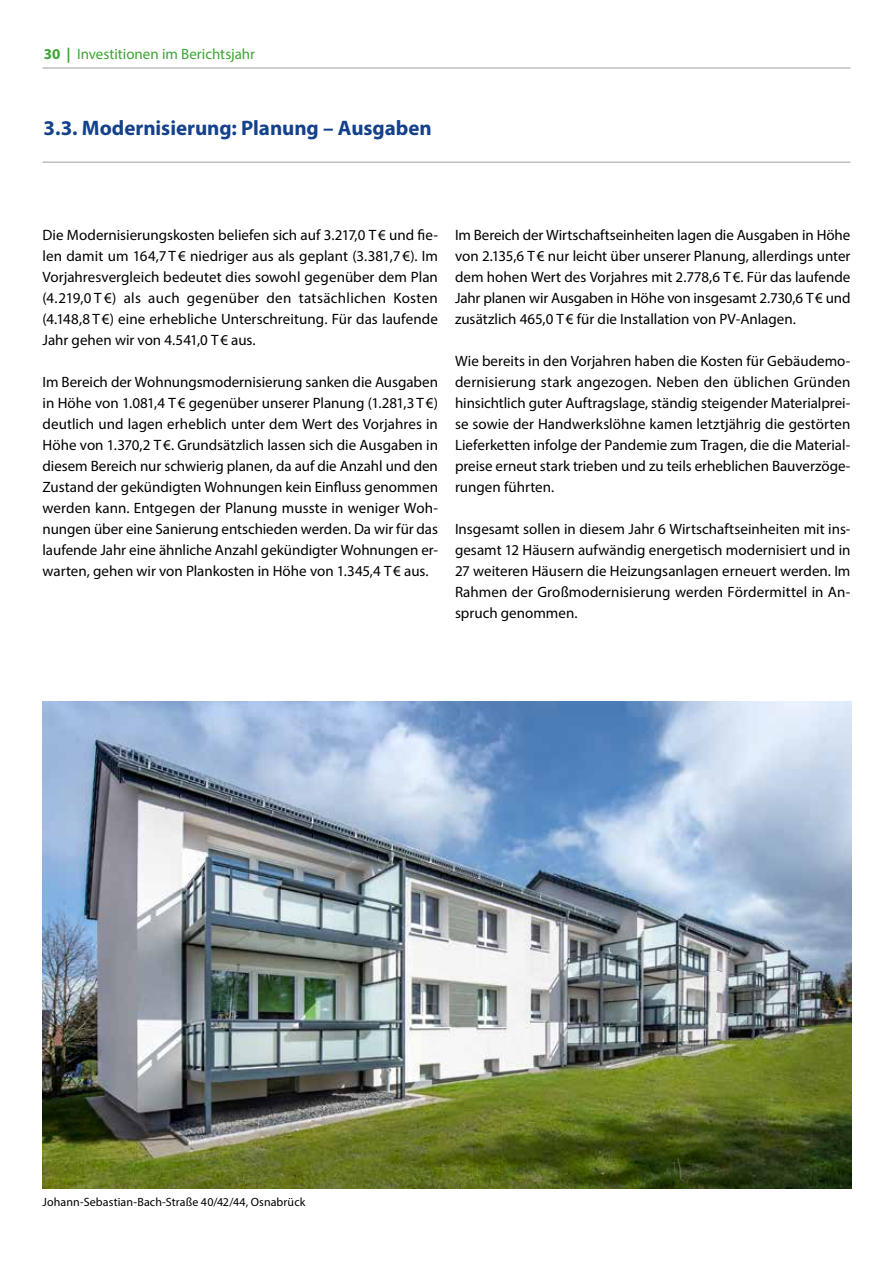
<style>
.page{position:relative;width:893px;height:1263px;background:#fff}
.page>*{position:absolute;margin:0;border:0;box-sizing:border-box;transform-origin:0 0}
.t1{font:700 21px "Myriad Pro";color:#14418b}
.t2{font:15px/21px "Myriad Pro";color:#000;text-align:justify}
.t3{font:15px "Myriad Pro";color:#3da434}
.t4{font:12px "Myriad Pro";letter-spacing:.01em;color:#000}
.s1{font-weight:700}
</style>
<div class="page">
<hr style="left:43px;top:162px;width:807px;height:1px;background:#9c9d9d">
<hr style="left:43px;top:68px;width:807px;height:1px;background:#9c9d9d">
<img style="left:43px;top:702px;width:808px;height:486px">
<p class="t3" style="left:44px;top:45px;width:213px"><span class="s1">30 |</span> Investitionen im Berichtsjahr</p>
<h1 class="t1" style="left:44px;top:114px;width:390px">3.3. Modernisierung: Planung – Ausgaben</h1>
<p class="t2" style="left:43px;top:224px;width:397px">Die Modernisierungskosten beliefen sich auf 3.217,0 T€ und fie&shy;len damit um 164,7 T € niedriger aus als geplant (3.381,7 €). Im Vorjahresvergleich bedeutet dies sowohl gegenüber dem Plan (4.219,0 T €) als auch gegenüber den tatsächlichen Kosten (4.148,8 T €) eine erhebliche Unterschreitung. Für das laufende Jahr gehen wir von 4.541,0 T€ aus.</p>
<p class="t2" style="left:43px;top:371px;width:397px">Im Bereich der Wohnungsmodernisierung sanken die Ausgaben in Höhe von 1.081,4 T € gegenüber unserer Planung (1.281,3 T€) deutlich und lagen erheblich unter dem Wert des Vorjahres in Höhe von 1.370,2 T€. Grundsätzlich lassen sich die Ausgaben in diesem Bereich nur schwierig planen, da auf die Anzahl und den Zustand der gekündigten Wohnungen kein Einfluss genommen werden kann. Entgegen der Planung musste in weniger Woh&shy;nungen über eine Sanierung entschieden werden. Da wir für das laufende Jahr eine ähnliche Anzahl gekündigter Wohnungen er&shy;warten, gehen wir von Plankosten in Höhe von 1.345,4 T€ aus.</p>
<p class="t2" style="left:455px;top:224px;width:397px">Im Bereich der Wirtschaftseinheiten lagen die Ausgaben in Höhe von 2.135,6 T€ nur leicht über unserer Planung, allerdings unter dem hohen Wert des Vorjahres mit 2.778,6 T€. Für das laufende Jahr planen wir Ausgaben in Höhe von insgesamt 2.730,6 T€ und zusätzlich 465,0 T€ für die Installation von PV-Anlagen.</p>
<p class="t2" style="left:455px;top:350px;width:397px">Wie bereits in den Vorjahren haben die Kosten für Gebäudemo&shy;dernisierung stark angezogen. Neben den üblichen Gründen hinsichtlich guter Auftragslage, ständig steigender Materialprei&shy;se sowie der Handwerkslöhne kamen letztjährig die gestörten Lieferketten infolge der Pandemie zum Tragen, die die Material&shy;preise erneut stark trieben und zu teils erheblichen Bauverzöge&shy;rungen führten.</p>
<p class="t2" style="left:455px;top:518px;width:397px">Insgesamt sollen in diesem Jahr 6 Wirtschaftseinheiten mit ins&shy;gesamt 12 Häusern aufwändig energetisch modernisiert und in 27 weiteren Häusern die Heizungsanlagen erneuert werden. Im Rahmen der Großmodernisierung werden Fördermittel in An&shy;spruch genommen.</p>
<p class="t4" style="left:43px;top:1194px;width:264px">Johann-Sebastian-Bach-Straße 40/42/44, Osnabrück</p>
</div>
